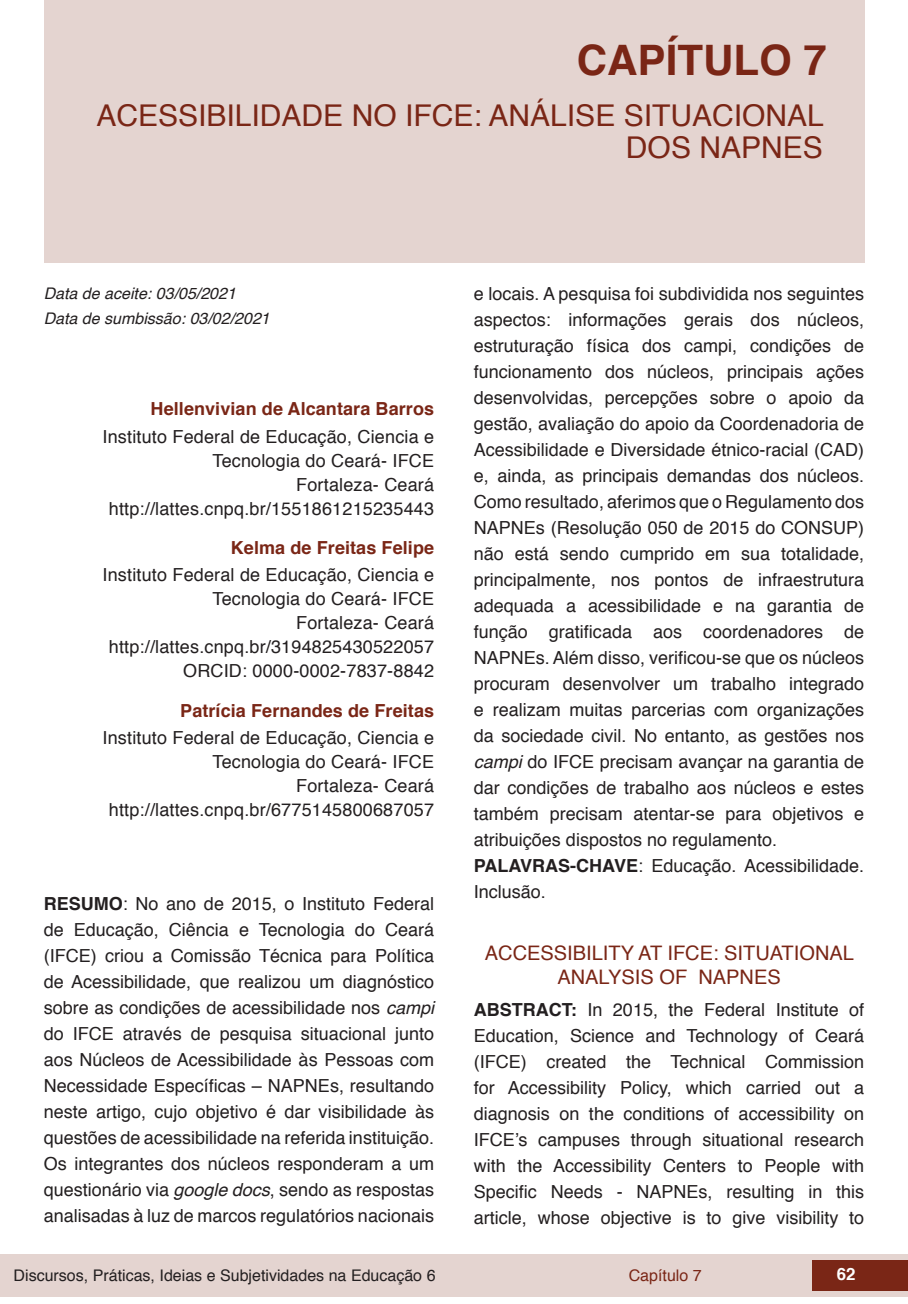
<style>
.page{position:relative;width:908px;height:1304px;background:#fff}
.page>*{position:absolute;margin:0;border:0;box-sizing:border-box;transform-origin:0 0}
.capítulos{font:700 42px "Helvetica";color:#7a2616}
.nome_artigos{font:30px/32px "Helvetica";color:#7a2616;text-align:right}
.título_Inglês{font:20px/24px "Helvetica";color:#7a2616;text-align:center}
.Resumos_e_PC_TXT{font:18px/26px "Helvetica";color:#231f20;text-align:justify}
.info_autores{font:18px/24px "Helvetica";letter-spacing:.01em;color:#231f20;text-align:right}
.nome_autores{font:700 18px "Helvetica";letter-spacing:.005em;color:#7a2616}
.t1{font:700 16.8px "Helvetica";color:#fff}
.t2{font:16px "Helvetica";color:#231f20}
.data{font:italic 16px "Helvetica";color:#231f20}
.t3{font:16px "Helvetica";color:#7a2616}
.s1{font-weight:700}
.s2{font-style:italic}
</style>
<div class="page">
<div style="left:0;top:1254px;width:906px;height:43px;background:#e4d4d0"></div>
<div style="left:812px;top:1261px;width:95px;height:30px;background:#7a2616"></div>
<div style="left:44px;top:0;width:819px;height:263px;background:#e4d4d0"></div>
<p class="capítulos" style="left:576px;top:26px;width:251px">CAPÍTULO 7</p>
<p class="nome_artigos" style="left:96px;top:101px;width:728px">ACESSIBILIDADE NO IFCE: ANÁLISE SITUACIONAL<br>DOS NAPNES</p>
<p class="data" style="left:44px;top:280px;width:194px">Data de aceite: 03/05/2021</p>
<p class="data" style="left:44px;top:306px;width:227px">Data de sumbissão: 03/02/2021</p>
<p class="nome_autores" style="left:150px;top:395px;width:285px">Hellenvivian de Alcantara Barros</p>
<p class="info_autores" style="left:102px;top:425px;width:333px">Instituto Federal de Educação, Ciencia e<br>Tecnologia do Ceará- IFCE</p>
<p class="info_autores" style="left:296px;top:473px;width:139px">Fortaleza- Ceará</p>
<p class="info_autores" style="left:109px;top:497px;width:326px">http://lattes.cnpq.br/1551861215235443</p>
<p class="nome_autores" style="left:231px;top:533px;width:205px">Kelma de Freitas Felipe</p>
<p class="info_autores" style="left:102px;top:564px;width:333px">Instituto Federal de Educação, Ciencia e<br>Tecnologia do Ceará- IFCE</p>
<p class="info_autores" style="left:296px;top:612px;width:139px">Fortaleza- Ceará</p>
<p class="info_autores" style="left:109px;top:636px;width:326px">http://lattes.cnpq.br/3194825430522057</p>
<p class="info_autores" style="left:183px;top:660px;width:252px">ORCID: 0000-0002-7837-8842</p>
<p class="nome_autores" style="left:180px;top:696px;width:255px">Patrícia Fernandes de Freitas</p>
<p class="info_autores" style="left:102px;top:726px;width:333px">Instituto Federal de Educação, Ciencia e<br>Tecnologia do Ceará- IFCE</p>
<p class="info_autores" style="left:296px;top:774px;width:139px">Fortaleza- Ceará</p>
<p class="info_autores" style="left:109px;top:798px;width:326px">http://lattes.cnpq.br/6775145800687057</p>
<p class="Resumos_e_PC_TXT" style="left:44px;top:891px;width:392px"><span class="s1">RESUMO</span>: No ano de 2015, o Instituto Federal de Educação, Ciência e Tecnologia do Ceará (IFCE) criou a Comissão Técnica para Política de Acessibilidade, que realizou um diagnóstico sobre as condições de acessibilidade nos <span class="s2">campi </span>do IFCE através de pesquisa situacional junto aos Núcleos de Acessibilidade às Pessoas com Necessidade Específicas – NAPNEs, resultando neste artigo, cujo objetivo é dar visibilidade às questões de acessibilidade na referida instituição.<br>Os integrantes dos núcleos responderam a um questionário via <span class="s2">google docs</span>, sendo as respostas analisadas à luz de marcos regulatórios nacionais</p>
<p class="Resumos_e_PC_TXT" style="left:473px;top:281px;width:392px">e locais. A pesquisa foi subdividida nos seguintes aspectos: informações gerais dos núcleos, estruturação física dos campi, condições de funcionamento dos núcleos, principais ações desenvolvidas, percepções sobre o apoio da gestão, avaliação do apoio da Coordenadoria de Acessibilidade e Diversidade étnico-racial (CAD) e, ainda, as principais demandas dos núcleos.<br>Como resultado, aferimos que o Regulamento dos NAPNEs (Resolução 050 de 2015 do CONSUP) não está sendo cumprido em sua totalidade, principalmente, nos pontos de infraestrutura adequada a acessibilidade e na garantia de função gratificada aos coordenadores de NAPNEs. Além disso, verificou-se que os núcleos procuram desenvolver um trabalho integrado e realizam muitas parcerias com organizações da sociedade civil. No entanto, as gestões nos <span class="s2">campi</span> do IFCE precisam avançar na garantia de dar condições de trabalho aos núcleos e estes também precisam atentar-se para objetivos e atribuições dispostos no regulamento.</p>
<p class="Resumos_e_PC_TXT" style="left:473px;top:853px;width:392px"><span class="s1">PALAVRAS-CHAVE</span>: Educação. Acessibilidade.<br>Inclusão.</p>
<p class="título_Inglês" style="left:484px;top:942px;width:370px">ACCESSIBILITY AT IFCE: SITUATIONAL<br>ANALYSIS OF NAPNES</p>
<p class="Resumos_e_PC_TXT" style="left:473px;top:997px;width:392px"><span class="s1">ABSTRACT:</span> In 2015, the Federal Institute of Education, Science and Technology of Ceará (IFCE) created the Technical Commission for Accessibility Policy, which carried out a diagnosis on the conditions of accessibility on IFCE’s campuses through situational research with the Accessibility Centers to People with Specific Needs - NAPNEs, resulting in this article, whose objective is to give visibility to</p>
<p class="t2" style="left:14px;top:1263px;width:423px">Discursos, Práticas, Ideias e Subjetividades na Educação 6</p>
<p class="t3" style="left:628px;top:1263px;width:74px">Capítulo 7</p>
<p class="t1" style="left:836px;top:1261px;width:20px">62</p>
</div>
